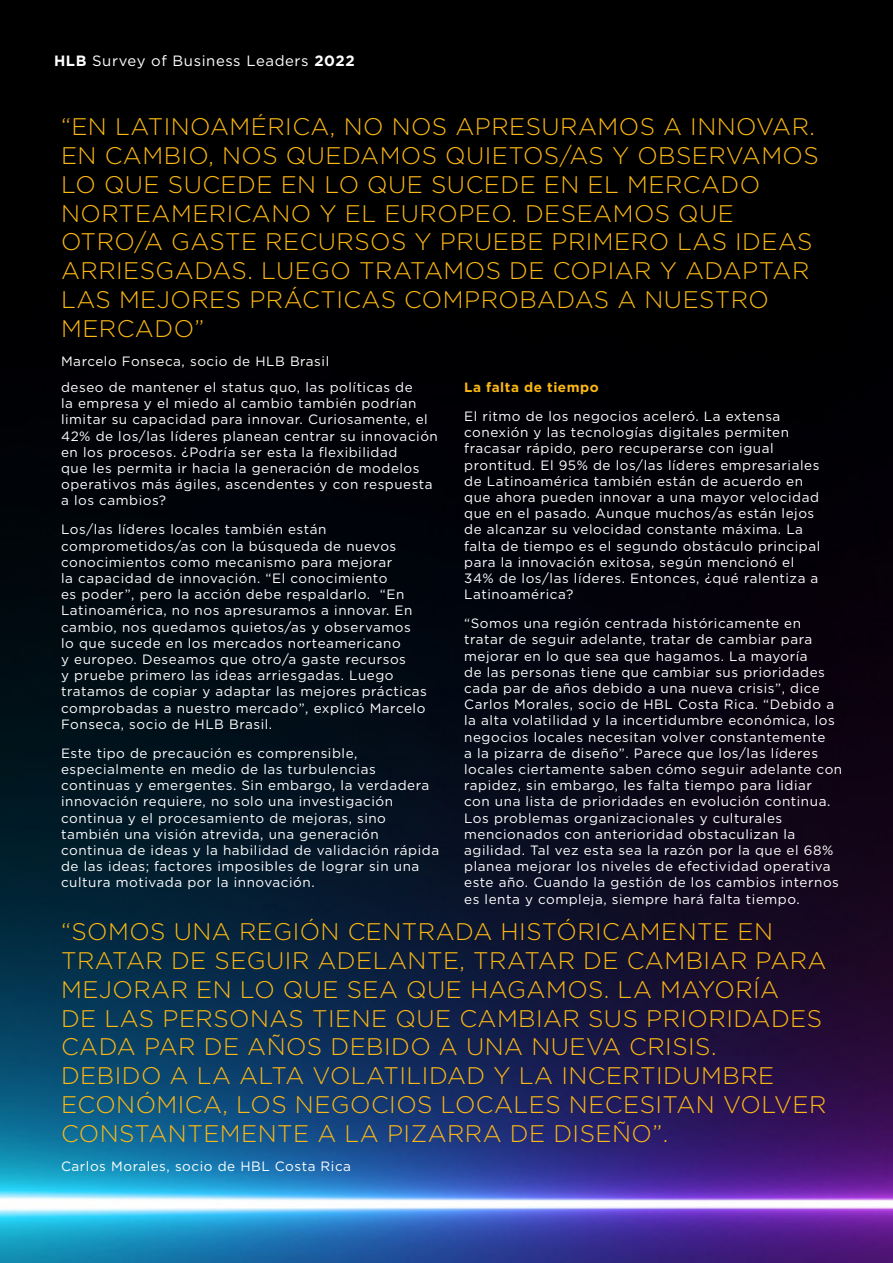
<style>
.page{position:relative;width:893px;height:1263px;background:#000}
.page>*{position:absolute;margin:0;border:0;box-sizing:border-box;transform-origin:0 0}
.Body_Copy_-_Dark_gre{font:300 24px/28.8px "Gotham";letter-spacing:.02em;color:#fcb814}
.t1{font:14.85px "Gotham";letter-spacing:.04em;color:#fff}
.Body_Copy_-_Dark_gre-2{font:13.5px/16.2px "Gotham";letter-spacing:.04em;color:#fff}
.Body_Copy_-_Dark_gre-3{font:700 13.5px "Gotham";letter-spacing:.04em;color:#fcb814}
.s1{font-weight:700}
</style>
<div class="page">
<img style="left:0;top:518px;width:893px;height:745px">
<p class="t1" style="left:54px;top:51px;width:302px"><span class="s1">HLB</span> Survey of Business Leaders <span class="s1">2022</span></p>
<p class="Body_Copy_-_Dark_gre" style="left:61px;top:112px;width:759px">“EN LATINOAMÉRICA, NO NOS APRESURAMOS A INNOVAR.<br>EN CAMBIO, NOS QUEDAMOS QUIETOS/AS Y OBSERVAMOS LO QUE SUCEDE EN LO QUE SUCEDE EN EL MERCADO NORTEAMERICANO Y EL EUROPEO. DESEAMOS QUE OTRO/A GASTE RECURSOS Y PRUEBE PRIMERO LAS IDEAS ARRIESGADAS. LUEGO TRATAMOS DE COPIAR Y ADAPTAR LAS MEJORES PRÁCTICAS COMPROBADAS A NUESTRO MERCADO”</p>
<p class="Body_Copy_-_Dark_gre-2" style="left:61px;top:353px;width:270px">Marcelo Fonseca, socio de HLB Brasil</p>
<p class="Body_Copy_-_Dark_gre-2" style="left:61px;top:379px;width:378px">deseo de mantener el status quo, las políticas de<br>la empresa y el miedo al cambio también podrían limitar su capacidad para innovar. Curiosamente, el 42% de los/las líderes planean centrar su innovación en los procesos. ¿Podría ser esta la flexibilidad<br>que les permita ir hacia la generación de modelos operativos más ágiles, ascendentes y con respuesta a los cambios?</p>
<p class="Body_Copy_-_Dark_gre-2" style="left:61px;top:521px;width:367px">Los/las líderes locales también están comprometidos/as con la búsqueda de nuevos conocimientos como mecanismo para mejorar<br>la capacidad de innovación. “El conocimiento<br>es poder”, pero la acción debe respaldarlo. “En Latinoamérica, no nos apresuramos a innovar. En cambio, nos quedamos quietos/as y observamos lo que sucede en los mercados norteamericano<br>y europeo. Deseamos que otro/a gaste recursos<br>y pruebe primero las ideas arriesgadas. Luego tratamos de copiar y adaptar las mejores prácticas comprobadas a nuestro mercado”, explicó Marcelo Fonseca, socio de HLB Brasil.</p>
<p class="Body_Copy_-_Dark_gre-2" style="left:61px;top:745px;width:380px">Este tipo de precaución es comprensible, especialmente en medio de las turbulencias continuas y emergentes. Sin embargo, la verdadera innovación requiere, no solo una investigación continua y el procesamiento de mejoras, sino también una visión atrevida, una generación continua de ideas y la habilidad de validación rápida de las ideas; factores imposibles de lograr sin una cultura motivada por la innovación.</p>
<p class="Body_Copy_-_Dark_gre-3" style="left:464px;top:378px;width:136px">La falta de tiempo</p>
<p class="Body_Copy_-_Dark_gre-2" style="left:464px;top:408px;width:358px">El ritmo de los negocios aceleró. La extensa conexión y las tecnologías digitales permiten fracasar rápido, pero recuperarse con igual prontitud. El 95% de los/las líderes empresariales de Latinoamérica también están de acuerdo en que ahora pueden innovar a una mayor velocidad que en el pasado. Aunque muchos/as están lejos de alcanzar su velocidad constante máxima. La falta de tiempo es el segundo obstáculo principal para la innovación exitosa, según mencionó el 34% de los/las líderes. Entonces, ¿qué ralentiza a Latinoamérica?</p>
<p class="Body_Copy_-_Dark_gre-2" style="left:464px;top:615px;width:380px">“Somos una región centrada históricamente en tratar de seguir adelante, tratar de cambiar para mejorar en lo que sea que hagamos. La mayoría<br>de las personas tiene que cambiar sus prioridades cada par de años debido a una nueva crisis”, dice Carlos Morales, socio de HBL Costa Rica. “Debido a la alta volatilidad y la incertidumbre económica, los negocios locales necesitan volver constantemente<br>a la pizarra de diseño”. Parece que los/las líderes locales ciertamente saben cómo seguir adelante con rapidez, sin embargo, les falta tiempo para lidiar<br>con una lista de prioridades en evolución continua.<br>Los problemas organizacionales y culturales mencionados con anterioridad obstaculizan la agilidad. Tal vez esta sea la razón por la que el 68% planea mejorar los niveles de efectividad operativa este año. Cuando la gestión de los cambios internos es lenta y compleja, siempre hará falta tiempo.</p>
<p class="Body_Copy_-_Dark_gre" style="left:61px;top:916px;width:767px">“SOMOS UNA REGIÓN CENTRADA HISTÓRICAMENTE EN TRATAR DE SEGUIR ADELANTE, TRATAR DE CAMBIAR PARA MEJORAR EN LO QUE SEA QUE HAGAMOS. LA MAYORÍA<br>DE LAS PERSONAS TIENE QUE CAMBIAR SUS PRIORIDADES CADA PAR DE AÑOS DEBIDO A UNA NUEVA CRISIS.<br>DEBIDO A LA ALTA VOLATILIDAD Y LA INCERTIDUMBRE ECONÓMICA, LOS NEGOCIOS LOCALES NECESITAN VOLVER CONSTANTEMENTE A LA PIZARRA DE DISEÑO”.</p>
<p class="Body_Copy_-_Dark_gre-2" style="left:61px;top:1157px;width:292px">Carlos Morales, socio de HBL Costa Rica</p>
</div>
